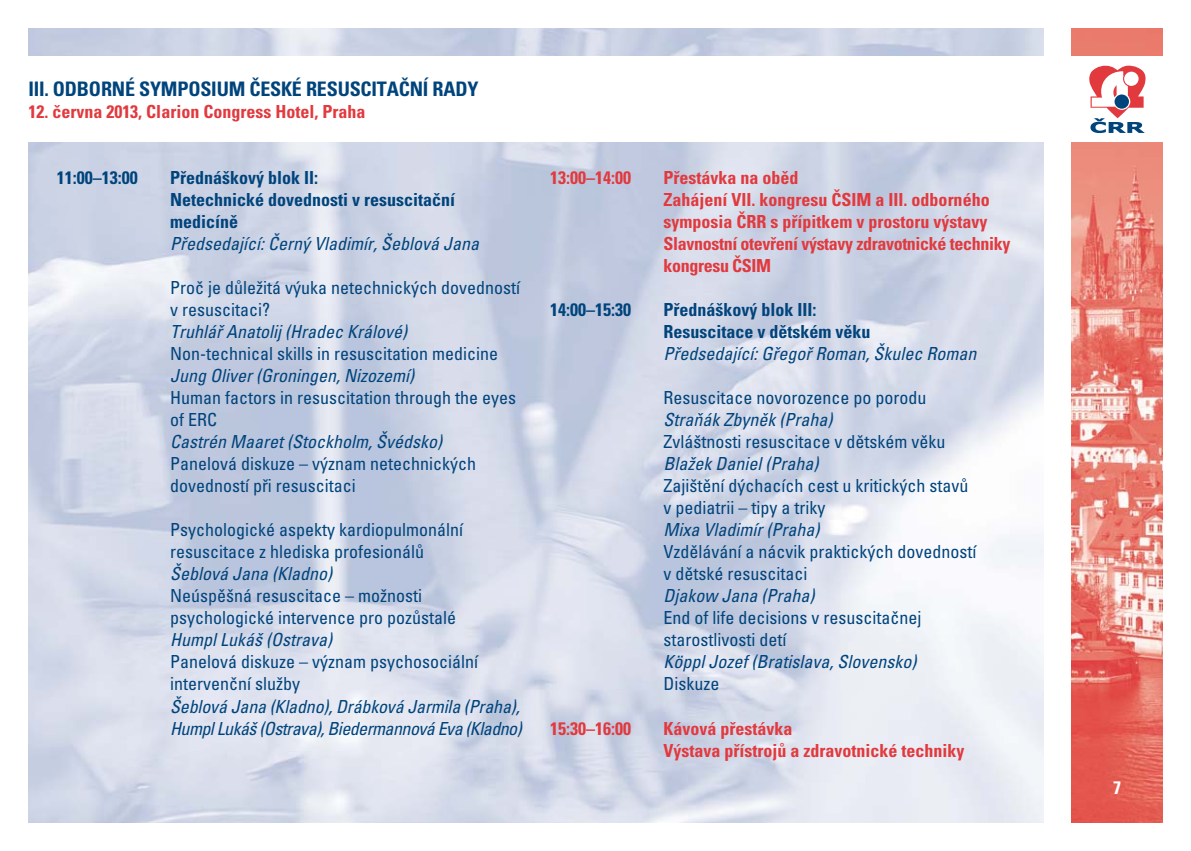
<style>
.page{position:relative;width:1191px;height:851px;background:#fff}
.page>*{position:absolute;margin:0;border:0;box-sizing:border-box;transform-origin:0 0}
.t1{font:700 condensed 20px "Univers CE";letter-spacing:-.01em;color:#00447c}
.t2{font:condensed 18px/22px "Univers CE";color:#00447c}
.t3{font:italic condensed 18px "Univers CE";color:#00447c}
.t4{font:700 condensed 18px/22px "Univers CE";color:#e1393e}
.t5{font:700 condensed 18px/22px "Univers CE";color:#00447c}
.t6{font:italic condensed 18px/22px "Univers CE";letter-spacing:-.03em;color:#00447c}
.t7{font:700 condensed 18px "Univers CE";color:#fff}
</style>
<div class="page">
<img style="left:1071px;top:28px;width:91px;height:794px">
<div style="left:0;top:57px;width:1191px;height:85px;background:#fff"></div>
<svg style="left:1089px;top:65px;width:57px;height:68px"></svg>
<div style="left:1114px;top:94px;width:15px;height:15px;background:#00447c;border-radius:50%"></div>
<p class="t1" style="left:28px;top:82px;width:451px">III. ODBORNÉ SYMPOSIUM ČESKÉ RESUSCITAČNÍ RADY</p>
<p class="t4" style="left:28px;top:102px;width:338px">12. června 2013, Clarion Congress Hotel, Praha</p>
<p class="t5" style="left:57px;top:168px;width:82px">11:00–13:00</p>
<p class="t5" style="left:170px;top:168px;width:286px">Přednáškový blok II:<br>Netechnické dovednosti v resuscitační medicíně</p>
<p class="t3" style="left:170px;top:237px;width:310px">Předsedající: Černý Vladimír, Šeblová Jana</p>
<p class="t2" style="left:170px;top:278px;width:351px">Proč je důležitá výuka netechnických dovedností v resuscitaci?</p>
<p class="t3" style="left:170px;top:325px;width:238px">Truhlář Anatolij (Hradec Králové)</p>
<p class="t2" style="left:170px;top:344px;width:329px">Non-technical skills in resuscitation medicine</p>
<p class="t3" style="left:170px;top:369px;width:245px">Jung Oliver (Groningen, Nizozemí)</p>
<p class="t2" style="left:170px;top:388px;width:347px">Human factors in resuscitation through the eyes of ERC</p>
<p class="t3" style="left:170px;top:435px;width:273px">Castrén Maaret (Stockholm, Švédsko)</p>
<p class="t2" style="left:170px;top:454px;width:307px">Panelová diskuze – význam netechnických dovedností při resuscitaci</p>
<p class="t2" style="left:170px;top:520px;width:294px">Psychologické aspekty kardiopulmonální resuscitace z hlediska profesionálů</p>
<p class="t3" style="left:170px;top:567px;width:164px">Šeblová Jana (Kladno)</p>
<p class="t2" style="left:170px;top:586px;width:287px">Neúspěšná resuscitace – možnosti psychologické intervence pro pozůstalé</p>
<p class="t3" style="left:170px;top:633px;width:163px">Humpl Lukáš (Ostrava)</p>
<p class="t2" style="left:170px;top:652px;width:309px">Panelová diskuze – význam psychosociální intervenční služby</p>
<p class="t6" style="left:170px;top:696px;width:353px">Šeblová Jana (Kladno), Drábková Jarmila (Praha),<br>Humpl Lukáš (Ostrava), Biedermannová Eva (Kladno)</p>
<p class="t4" style="left:550px;top:168px;width:82px">13:00–14:00</p>
<p class="t4" style="left:663px;top:168px;width:348px">Přestávka na oběd<br>Zahájení VII. kongresu ČSIM a III. odborného symposia ČRR s přípitkem v prostoru výstavy Slavnostní otevření výstavy zdravotnické techniky kongresu ČSIM</p>
<p class="t5" style="left:550px;top:300px;width:82px">14:00–15:30</p>
<p class="t5" style="left:663px;top:300px;width:208px">Přednáškový blok III:<br>Resuscitace v dětském věku</p>
<p class="t3" style="left:663px;top:347px;width:314px">Předsedající: Gřegoř Roman, Škulec Roman</p>
<p class="t2" style="left:663px;top:388px;width:264px">Resuscitace novorozence po porodu</p>
<p class="t3" style="left:663px;top:413px;width:170px">Straňák Zbyněk (Praha)</p>
<p class="t2" style="left:663px;top:432px;width:283px">Zvláštnosti resuscitace v dětském věku</p>
<p class="t3" style="left:663px;top:457px;width:156px">Blažek Daniel (Praha)</p>
<p class="t2" style="left:663px;top:476px;width:306px">Zajištění dýchacích cest u kritických stavů v pediatrii – tipy a triky</p>
<p class="t3" style="left:663px;top:523px;width:157px">Mixa Vladimír (Praha)</p>
<p class="t2" style="left:663px;top:542px;width:314px">Vzdělávání a nácvik praktických dovedností v dětské resuscitaci</p>
<p class="t3" style="left:663px;top:589px;width:152px">Djakow Jana (Praha)</p>
<p class="t2" style="left:663px;top:608px;width:259px">End of life decisions v resuscitačnej starostlivosti detí</p>
<p class="t3" style="left:663px;top:655px;width:254px">Köppl Jozef (Bratislava, Slovensko)</p>
<p class="t2" style="left:663px;top:674px;width:57px">Diskuze</p>
<p class="t4" style="left:550px;top:718px;width:82px">15:30–16:00</p>
<p class="t4" style="left:663px;top:718px;width:302px">Kávová přestávka<br>Výstava přístrojů a zdravotnické techniky</p>
<p class="t7" style="left:1113px;top:781px;width:9px">7</p>
</div>
